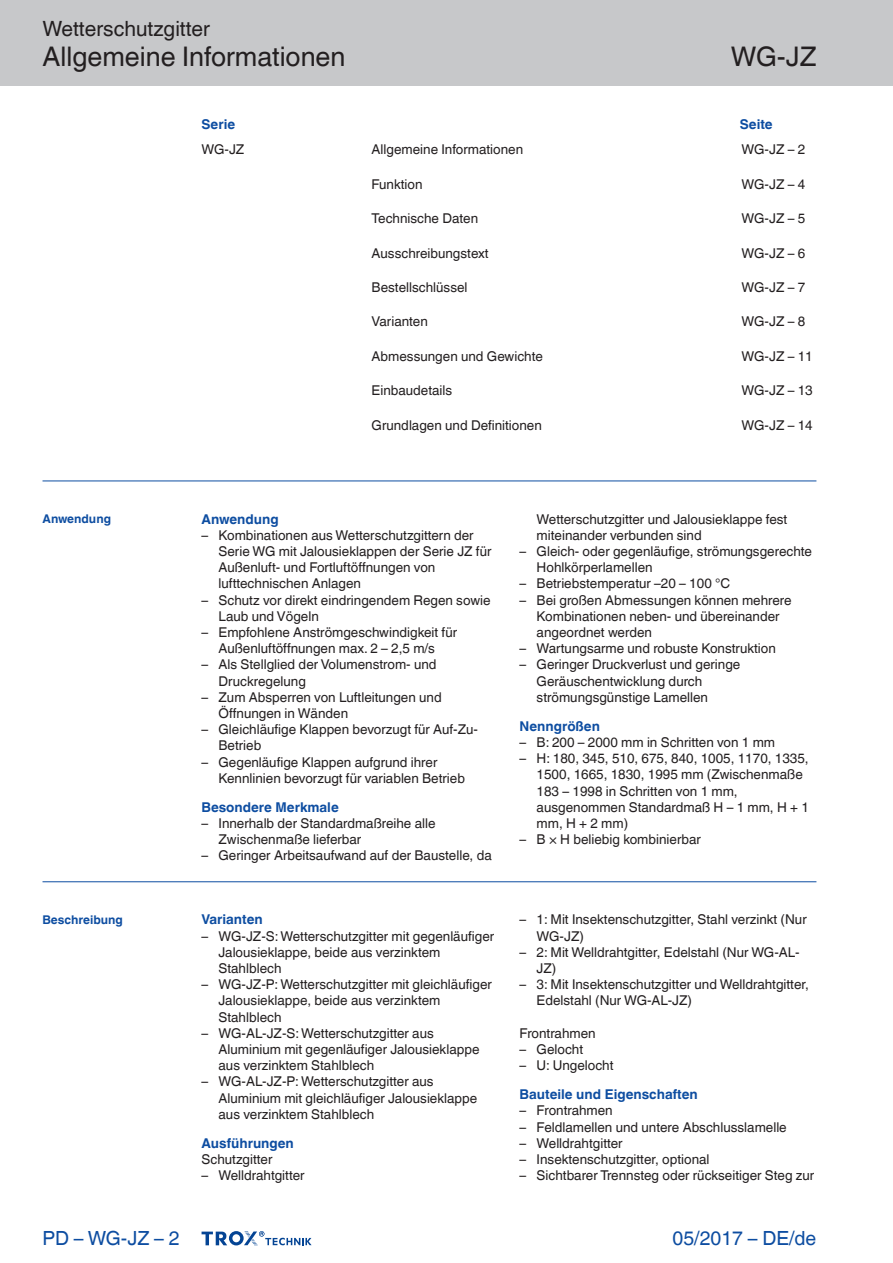
<style>
.page{position:relative;width:893px;height:1263px;background:#fff}
.page>*{position:absolute;margin:0;border:0;box-sizing:border-box;transform-origin:0 0}
.Navigation_2{font:27px "TROX Helvetica";color:#231f20}
.Navigation_3{font:27px "TROX Helvetica";color:#231f20}
.Navigation_1{font:21px "TROX Helvetica";color:#231f20}
.date{font:19.5px "TROX Helvetica";color:#0d4da1}
.pagina_li-re{font:19.5px "TROX Helvetica";color:#0d4da1}
.descr_txt_section_li{font:13.5px/16.2px "TROX Helvetica";color:#231f20}
.Standard_oben_links{font:13.5px "TROX Helvetica";color:#231f20}
.descr_txt_section_ti{font:700 13.5px "TROX Helvetica";color:#0d4da1}
.descr_txt_section_pa{font:13.5px "TROX Helvetica";color:#231f20}
.Standard_oben_links-2{font:700 13.5px "TROX Helvetica";color:#0d4da1}
.marg_title_blue{font:700 12px "TROX Helvetica";color:#0d4da1}
</style>
<div class="page">
<div style="left:0;top:0;width:893px;height:85px;background:#c7c8ca"></div>
<hr style="left:43px;top:481px;width:773px;height:1px;background:#0d4da1">
<hr style="left:43px;top:881px;width:773px;height:1px;background:#0d4da1">
<svg style="left:202px;top:1231px;width:110px;height:15px"></svg>
<p class="Navigation_1" style="left:43px;top:17px;width:169px">Wetterschutzgitter</p>
<p class="Navigation_2" style="left:43px;top:41px;width:304px">Allgemeine Informationen</p>
<p class="Navigation_3" style="left:731px;top:41px;width:87px">WG-JZ</p>
<p class="Standard_oben_links-2" style="left:202px;top:116px;width:35px">Serie</p>
<p class="Standard_oben_links" style="left:202px;top:142px;width:44px">WG-JZ</p>
<p class="Standard_oben_links" style="left:372px;top:142px;width:153px">Allgemeine Informationen</p>
<p class="Standard_oben_links" style="left:742px;top:142px;width:65px">WG-JZ – 2</p>
<p class="Standard_oben_links" style="left:372px;top:176px;width:52px">Funktion</p>
<p class="Standard_oben_links" style="left:742px;top:176px;width:65px">WG-JZ – 4</p>
<p class="Standard_oben_links" style="left:372px;top:211px;width:108px">Technische Daten</p>
<p class="Standard_oben_links" style="left:742px;top:211px;width:65px">WG-JZ – 5</p>
<p class="Standard_oben_links" style="left:372px;top:245px;width:118px">Ausschreibungstext</p>
<p class="Standard_oben_links" style="left:742px;top:245px;width:65px">WG-JZ – 6</p>
<p class="Standard_oben_links" style="left:372px;top:279px;width:97px">Bestellschlüssel</p>
<p class="Standard_oben_links" style="left:742px;top:279px;width:65px">WG-JZ – 7</p>
<p class="Standard_oben_links" style="left:372px;top:314px;width:58px">Varianten</p>
<p class="Standard_oben_links" style="left:742px;top:314px;width:65px">WG-JZ – 8</p>
<p class="Standard_oben_links" style="left:372px;top:348px;width:173px">Abmessungen und Gewichte</p>
<p class="Standard_oben_links" style="left:742px;top:348px;width:73px">WG-JZ – 11</p>
<p class="Standard_oben_links" style="left:372px;top:383px;width:82px">Einbaudetails</p>
<p class="Standard_oben_links" style="left:742px;top:383px;width:73px">WG-JZ – 13</p>
<p class="Standard_oben_links" style="left:372px;top:417px;width:172px">Grundlagen und Definitionen</p>
<p class="Standard_oben_links" style="left:742px;top:417px;width:73px">WG-JZ – 14</p>
<p class="Standard_oben_links-2" style="left:740px;top:116px;width:34px">Seite</p>
<p class="marg_title_blue" style="left:43px;top:512px;width:70px">Anwendung</p>
<p class="descr_txt_section_ti" style="left:202px;top:511px;width:79px">Anwendung</p>
<p class="descr_txt_section_li" style="left:219px;top:527px;width:274px;text-indent:-17px">– Kombinationen aus Wetterschutzgittern der Serie WG mit Jalousieklappen der Serie JZ für Außenluft- und Fortluftöffnungen von lufttechnischen Anlagen</p>
<p class="descr_txt_section_li" style="left:219px;top:592px;width:273px;text-indent:-17px">– Schutz vor direkt eindringendem Regen sowie<br>Laub und Vögeln</p>
<p class="descr_txt_section_li" style="left:202px;top:624px;width:257px;text-align:center">– Empfohlene Anströmgeschwindigkeit für<br>Außenluftöffnungen max. 2 – 2,5 m/s</p>
<p class="descr_txt_section_li" style="left:219px;top:657px;width:219px;text-indent:-17px">– Als Stellglied der Volumenstrom- und<br>Druckregelung</p>
<p class="descr_txt_section_li" style="left:219px;top:689px;width:225px;text-indent:-17px">– Zum Absperren von Luftleitungen und<br>Öffnungen in Wänden</p>
<p class="descr_txt_section_li" style="left:219px;top:721px;width:261px;text-indent:-17px">– Gleichläufige Klappen bevorzugt für Auf-Zu-<br>Betrieb</p>
<p class="descr_txt_section_li" style="left:219px;top:754px;width:248px;text-indent:-17px">– Gegenläufige Klappen aufgrund ihrer<br>Kennlinien bevorzugt für variablen Betrieb</p>
<p class="descr_txt_section_ti" style="left:202px;top:799px;width:139px">Besondere Merkmale</p>
<p class="descr_txt_section_li" style="left:219px;top:815px;width:219px;text-indent:-17px">– Innerhalb der Standardmaßreihe alle<br>Zwischenmaße lieferbar</p>
<p class="descr_txt_section_li" style="left:202px;top:848px;width:292px">– Geringer Arbeitsaufwand auf der Baustelle, da</p>
<p class="descr_txt_section_li" style="left:537px;top:511px;width:252px">Wetterschutzgitter und Jalousieklappe fest miteinander verbunden sind</p>
<p class="descr_txt_section_li" style="left:537px;top:543px;width:277px;text-indent:-17px">– Gleich- oder gegenläufige, strömungsgerechte<br>Hohlkörperlamellen</p>
<p class="descr_txt_section_li" style="left:520px;top:576px;width:212px">– Betriebstemperatur –20 – 100 °C</p>
<p class="descr_txt_section_li" style="left:537px;top:592px;width:257px;text-indent:-17px">– Bei großen Abmessungen können mehrere<br>Kombinationen neben- und übereinander angeordnet werden</p>
<p class="descr_txt_section_li" style="left:520px;top:640px;width:258px">– Wartungsarme und robuste Konstruktion</p>
<p class="descr_txt_section_li" style="left:537px;top:657px;width:205px;text-indent:-17px">– Geringer Druckverlust und geringe<br>Geräuschentwicklung durch strömungsgünstige Lamellen</p>
<p class="descr_txt_section_ti" style="left:520px;top:718px;width:82px">Nenngrößen</p>
<p class="descr_txt_section_li" style="left:520px;top:734px;width:257px">– B: 200 – 2000 mm in Schritten von 1 mm</p>
<p class="descr_txt_section_li" style="left:537px;top:750px;width:274px;text-indent:-17px">– H: 180, 345, 510, 675, 840, 1005, 1170, 1335,<br>1500, 1665, 1830, 1995 mm (Zwischenmaße<br>183 – 1998 in Schritten von 1 mm, ausgenommen Standardmaß H – 1 mm, H + 1 mm, H + 2 mm)</p>
<p class="descr_txt_section_li" style="left:520px;top:831px;width:183px">– B × H beliebig kombinierbar</p>
<p class="marg_title_blue" style="left:43px;top:913px;width:82px">Beschreibung</p>
<p class="descr_txt_section_ti" style="left:202px;top:912px;width:63px">Varianten</p>
<p class="descr_txt_section_li" style="left:219px;top:928px;width:277px;text-indent:-17px">– WG-JZ-S: Wetterschutzgitter mit gegenläufiger<br>Jalousieklappe, beide aus verzinktem<br>Stahlblech</p>
<p class="descr_txt_section_li" style="left:219px;top:976px;width:275px;text-indent:-17px">– WG-JZ-P: Wetterschutzgitter mit gleichläufiger<br>Jalousieklappe, beide aus verzinktem<br>Stahlblech</p>
<p class="descr_txt_section_li" style="left:219px;top:1025px;width:262px;text-indent:-17px">– WG-AL-JZ-S: Wetterschutzgitter aus<br>Aluminium mit gegenläufiger Jalousieklappe aus verzinktem Stahlblech</p>
<p class="descr_txt_section_li" style="left:219px;top:1074px;width:260px;text-indent:-17px">– WG-AL-JZ-P: Wetterschutzgitter aus<br>Aluminium mit gleichläufiger Jalousieklappe aus verzinktem Stahlblech</p>
<p class="descr_txt_section_ti" style="left:202px;top:1135px;width:94px">Ausführungen</p>
<p class="descr_txt_section_pa" style="left:202px;top:1151px;width:72px">Schutzgitter</p>
<p class="descr_txt_section_li" style="left:202px;top:1167px;width:105px">– Welldrahtgitter</p>
<p class="descr_txt_section_li" style="left:537px;top:912px;width:272px;text-indent:-17px">– 1: Mit Insektenschutzgitter, Stahl verzinkt (Nur<br>WG-JZ)</p>
<p class="descr_txt_section_li" style="left:537px;top:944px;width:264px;text-indent:-17px">– 2: Mit Welldrahtgitter, Edelstahl (Nur WG-AL-<br>JZ)</p>
<p class="descr_txt_section_li" style="left:537px;top:976px;width:274px;text-indent:-17px">– 3: Mit Insektenschutzgitter und Welldrahtgitter,<br>Edelstahl (Nur WG-AL-JZ)</p>
<p class="descr_txt_section_pa" style="left:520px;top:1025px;width:78px">Frontrahmen</p>
<p class="descr_txt_section_li" style="left:520px;top:1041px;width:65px">– Gelocht</p>
<p class="descr_txt_section_li" style="left:520px;top:1057px;width:95px">– U: Ungelocht</p>
<p class="descr_txt_section_ti" style="left:520px;top:1087px;width:180px">Bauteile und Eigenschaften</p>
<p class="descr_txt_section_li" style="left:520px;top:1103px;width:95px">– Frontrahmen</p>
<p class="descr_txt_section_li" style="left:520px;top:1119px;width:269px">– Feldlamellen und untere Abschlusslamelle</p>
<p class="descr_txt_section_li" style="left:520px;top:1135px;width:105px">– Welldrahtgitter</p>
<p class="descr_txt_section_li" style="left:520px;top:1151px;width:191px">– Insektenschutzgitter, optional</p>
<p class="descr_txt_section_li" style="left:520px;top:1167px;width:296px">– Sichtbarer Trennsteg oder rückseitiger Steg zur</p>
<p class="pagina_li-re" style="left:43px;top:1227px;width:139px">PD – WG-JZ – 2</p>
<p class="date" style="left:673px;top:1227px;width:145px">05/2017 – DE/de</p>
</div>
